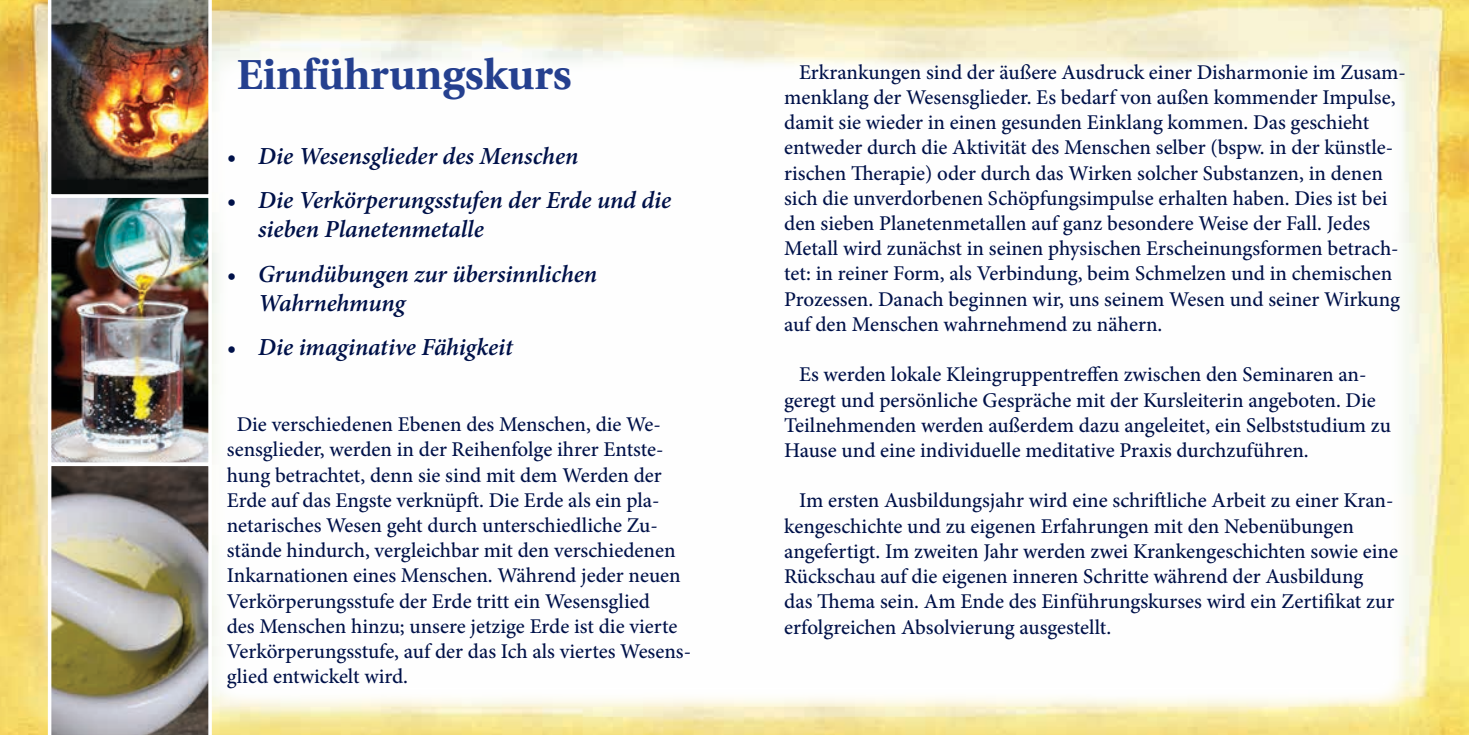
<style>
.page{position:relative;width:1469px;height:735px;background:#fff}
.page>*{position:absolute;margin:0;border:0;box-sizing:border-box;transform-origin:0 0}
.t1{font:700 42px "Utopia";color:#25408f}
.t2{font:italic 600 24.5px/29.4px "Minion Pro";letter-spacing:-.005em;color:#001149}
.t3{font:500 21px/25.2px "Minion Pro";color:#001149}
</style>
<div class="page">
<img style="left:0;top:0;width:1468px;height:734px">
<img style="left:53px;top:199px;width:154px;height:262px">
<img style="left:48px;top:0;width:164px;height:194px">
<div style="left:48px;top:194px;width:164px;height:272px;border:4px solid #fff"></div>
<svg style="left:48px;top:462px;width:164px;height:272px;background:#9d998b"></svg>
<div style="left:213px;top:58px;width:1192px;height:648px;background:#fff"></div>
<h1 class="t1" style="left:237px;top:51px;width:336px">Einführungskurs</h1>
<p class="t2" style="left:227px;top:141px;width:353px">• Die Wesensglieder des Menschen</p>
<p class="t2" style="left:258px;top:185px;width:414px;text-indent:-32px">• Die Verkörperungsstufen der Erde und die sieben Planetenmetalle</p>
<p class="t2" style="left:258px;top:258px;width:340px;text-indent:-32px">• Grundübungen zur übersinnlichen<br>Wahrnehmung</p>
<p class="t2" style="left:227px;top:332px;width:287px">• Die imaginative Fähigkeit</p>
<p class="t3" style="left:227px;top:411px;width:466px;text-indent:10px">Die verschiedenen Ebenen des Menschen, die We&shy;sensglieder, werden in der Reihenfolge ihrer Entste&shy;hung betrachtet, denn sie sind mit dem Werden der Erde auf das Engste verknüpft. Die Erde als ein pla&shy;netarisches Wesen geht durch unterschiedliche Zu&shy;stände hindurch, vergleichbar mit den verschiedenen Inkarnationen eines Menschen. Während jeder neuen Verkörperungsstufe der Erde tritt ein Wesensglied<br>des Menschen hinzu; unsere jetzige Erde ist die vierte Verkörperungsstufe, auf der das Ich als viertes Wesens&shy;glied entwickelt wird.</p>
<p class="t3" style="left:784px;top:59px;width:623px;text-indent:15px">Erkrankungen sind der äußere Ausdruck einer Disharmonie im Zusam&shy;menklang der Wesensglieder. Es bedarf von außen kommender Impulse, damit sie wieder in einen gesunden Einklang kommen. Das geschieht entweder durch die Aktivität des Menschen selber (bspw. in der künstle&shy;rischen Therapie) oder durch das Wirken solcher Substanzen, in denen sich die unverdorbenen Schöpfungsimpulse erhalten haben. Dies ist bei den sieben Planetenmetallen auf ganz besondere Weise der Fall. Jedes Metall wird zunächst in seinen physischen Erscheinungsformen betrach&shy;tet: in reiner Form, als Verbindung, beim Schmelzen und in chemischen Prozessen. Danach beginnen wir, uns seinem Wesen und seiner Wirkung auf den Menschen wahrnehmend zu nähern.</p>
<p class="t3" style="left:784px;top:362px;width:608px;text-indent:15px">Es werden lokale Kleingruppentreffen zwischen den Seminaren an&shy;geregt und persönliche Gespräche mit der Kursleiterin angeboten. Die Teilnehmenden werden außerdem dazu angeleitet, ein Selbststudium zu Hause und eine individuelle meditative Praxis durchzuführen.</p>
<p class="t3" style="left:784px;top:488px;width:615px;text-indent:15px">Im ersten Ausbildungsjahr wird eine schriftliche Arbeit zu einer Kran&shy;kengeschichte und zu eigenen Erfahrungen mit den Nebenübungen angefertigt. Im zweiten Jahr werden zwei Krankengeschichten sowie eine Rückschau auf die eigenen inneren Schritte während der Ausbildung<br>das Thema sein. Am Ende des Einführungskurses wird ein Zertifikat zur erfolgreichen Absolvierung ausgestellt.</p>
</div>
